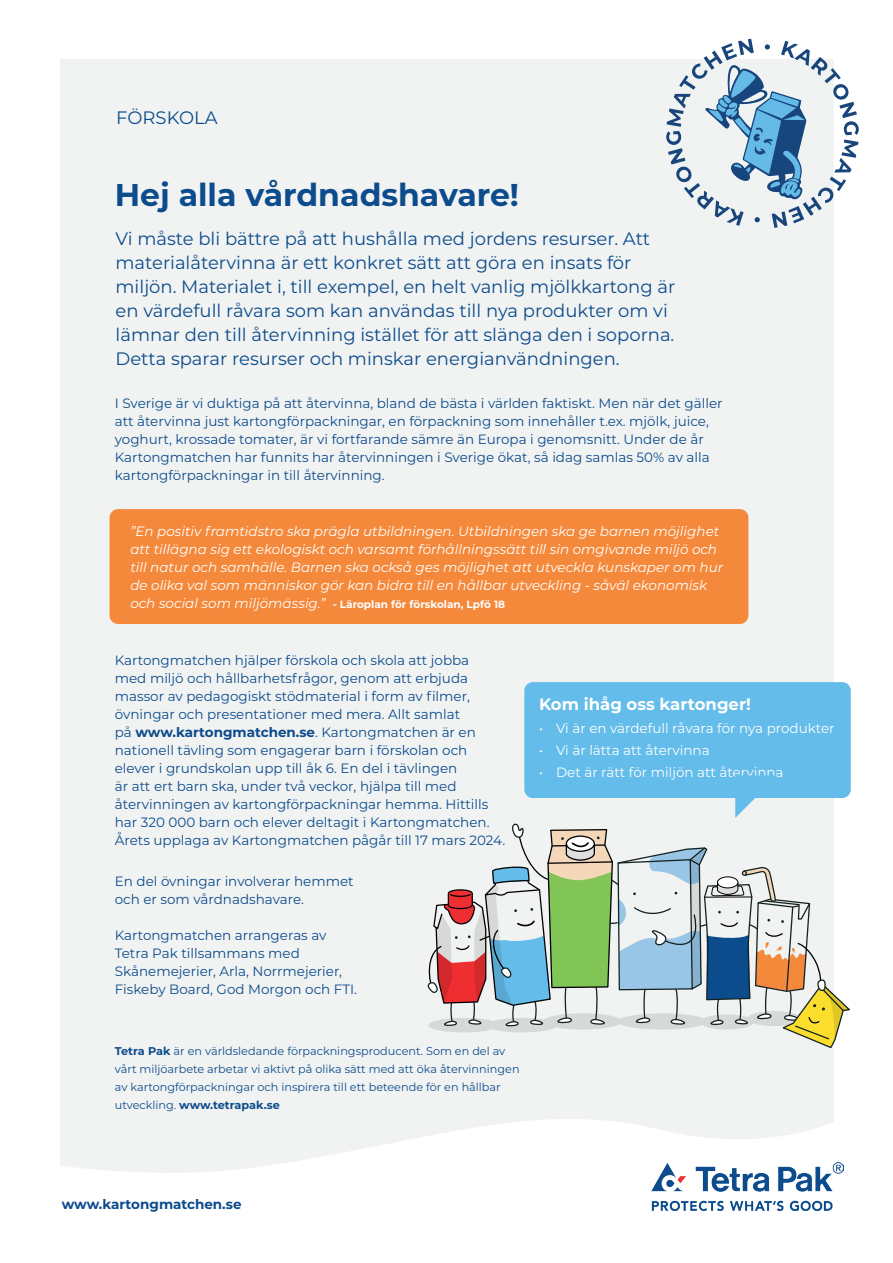
<style>
.page{position:relative;width:893px;height:1263px;background:#fff}
.page>*{position:absolute;margin:0;border:0;box-sizing:border-box;transform-origin:0 0}
.t1{font:700 31.5px "Montserrat";color:#0c4b8c}
.t2{font:18px/24px "Montserrat";color:#0c4b8c}
.t3{font:700 16.5px "Montserrat";color:#fff}
.t4{font:13.5px/18px "Montserrat";color:#0c4b8c}
.t5{font:italic 13.5px/18px "Montserrat";color:#fff}
.t6{font:13.5px "Montserrat";color:#fff}
.t7{font:700 13.5px "Montserrat";color:#0c4b8c}
.t8{font:11.25px/18px "Montserrat";color:#0c4b8c}
.t9{font:700 10.5px "Montserrat";color:#fff}
.s1{font-weight:400;font-style:italic;font-size:13.5px}
.s2{font-weight:700}
</style>
<div class="page">
<div style="left:60px;top:59px;width:774px;height:1114px;background:#f1f3f2"></div>
<img style="left:651px;top:1163px;width:192px;height:48px">
<svg style="left:666px;top:39px;width:193px;height:189px"></svg>
<div style="left:524px;top:682px;width:327px;height:116px;background:#64bcea;border-radius:9px"></div>
<svg style="left:426px;top:775px;width:425px;height:274px"></svg>
<div style="left:110px;top:509px;width:638px;height:115px;background:#f5893b;border-radius:9px"></div>
<h2 class="t2" style="left:116px;top:105px;width:103px">FÖRSKOLA</h2>
<h1 class="t1" style="left:115px;top:172px;width:406px">Hej alla vårdnadshavare!</h1>
<p class="t2" style="left:116px;top:226px;width:561px">Vi måste bli bättre på att hushålla med jordens resurser. Att materialåtervinna är ett konkret sätt att göra en insats för miljön. Materialet i, till exempel, en helt vanlig mjölkkartong är en värdefull råvara som kan användas till nya produkter om vi lämnar den till återvinning istället för att slänga den i soporna.<br>Detta sparar resurser och minskar energianvändningen.</p>
<p class="t4" style="left:115px;top:393px;width:609px">I Sverige är vi duktiga på att återvinna, bland de bästa i världen faktiskt. Men när det gäller att återvinna just kartongförpackningar, en förpackning som innehåller t.ex. mjölk, juice, yoghurt, krossade tomater, är vi fortfarande sämre än Europa i genomsnitt. Under de år Kartongmatchen har funnits har återvinningen i Sverige ökat, så idag samlas 50% av alla kartongförpackningar in till återvinning.</p>
<p class="t5" style="left:130px;top:522px;width:594px">”En positiv framtidstro ska prägla utbildningen. Utbildningen ska ge barnen möjlighet att tillägna sig ett ekologiskt och varsamt förhållningssätt till sin omgivande miljö och till natur och samhälle. Barnen ska också ges möjlighet att utveckla kunskaper om hur de olika val som människor gör kan bidra till en hållbar utveckling - såväl ekonomisk</p>
<p class="t9" style="left:130px;top:597px;width:376px"><span class="s1">och social som miljömässig.”</span> - Läroplan för förskolan, Lpfö 18</p>
<p class="t4" style="left:115px;top:651px;width:392px">Kartongmatchen hjälper förskola och skola att jobba<br>med miljö och hållbarhetsfrågor, genom att erbjuda massor av pedagogiskt stödmaterial i form av filmer, övningar och presentationer med mera. Allt samlat<br>på <span class="s2">www.kartongmatchen.se</span>. Kartongmatchen är en nationell tävling som engagerar barn i förskolan och elever i grundskolan upp till åk 6. En del i tävlingen<br>är att ert barn ska, under två veckor, hjälpa till med återvinningen av kartongförpackningar hemma. Hittills har 320 000 barn och elever deltagit i Kartongmatchen.<br>Årets upplaga av Kartongmatchen pågår till 17 mars 2024.</p>
<p class="t4" style="left:115px;top:871px;width:240px">En del övningar involverar hemmet och er som vårdnadshavare.</p>
<p class="t4" style="left:115px;top:925px;width:244px">Kartongmatchen arrangeras av<br>Tetra Pak tillsammans med<br>Skånemejerier, Arla, Norrmejerier,<br>Fiskeby Board, God Morgon och FTI.</p>
<p class="t8" style="left:115px;top:1042px;width:406px"><span class="s2">Tetra Pak</span> är en världsledande förpackningsproducent. Som en del av vårt miljöarbete arbetar vi aktivt på olika sätt med att öka återvinningen av kartongförpackningar och inspirera till ett beteende för en hållbar utveckling. <span class="s2">www.tetrapak.se</span></p>
<p class="t3" style="left:539px;top:692px;width:213px">Kom ihåg oss kartonger!</p>
<p class="t6" style="left:539px;top:718px;width:297px">• Vi är en värdefull råvara för nya produkter</p>
<p class="t6" style="left:539px;top:741px;width:172px">• Vi är lätta att återvinna</p>
<p class="t6" style="left:539px;top:763px;width:246px">• Det är rätt för miljön att återvinna</p>
<p class="t7" style="left:62px;top:1195px;width:181px">www.kartongmatchen.se</p>
</div>
